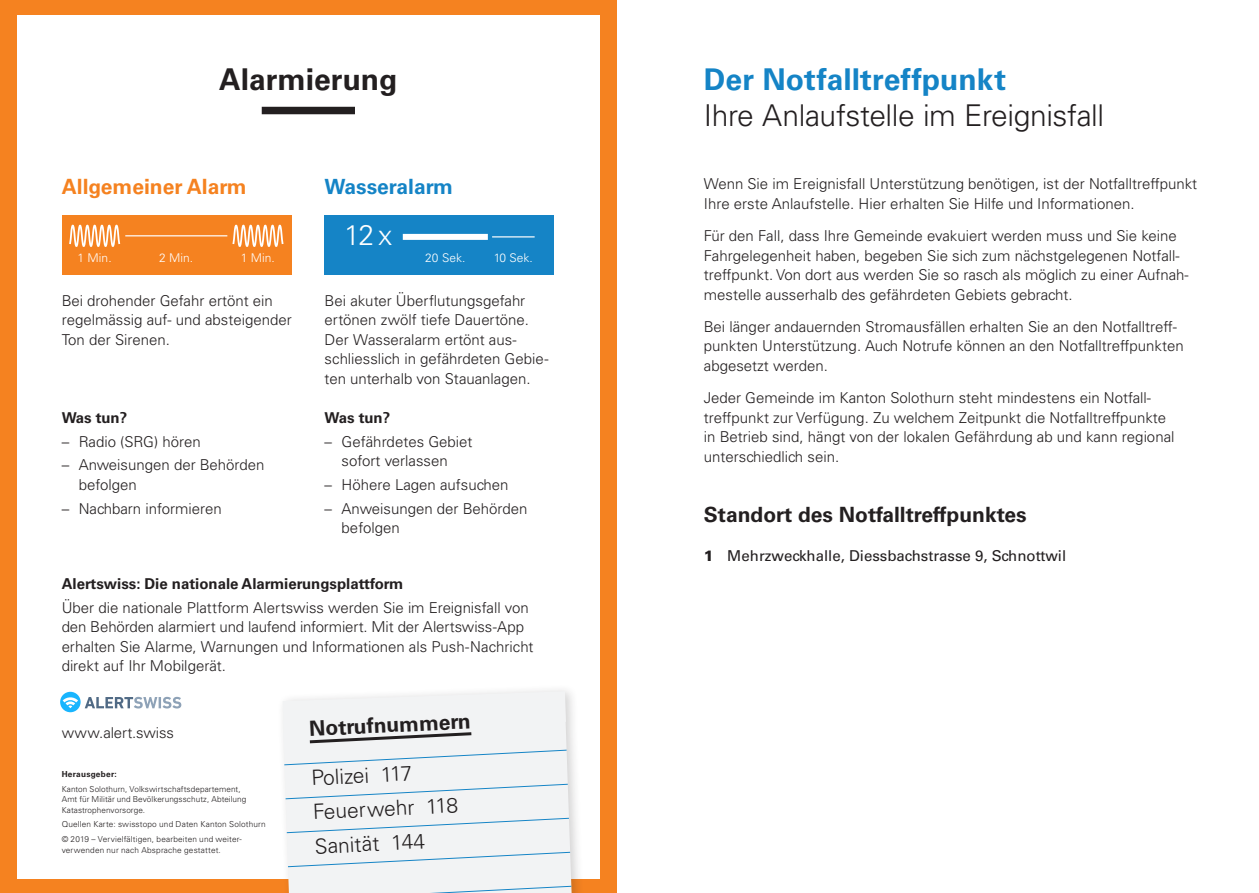
<style>
.page{position:relative;width:1259px;height:893px;background:#fff}
.page>*{position:absolute;margin:0;border:0;box-sizing:border-box;transform-origin:0 0}
.t1{font:300 30px "Univers LT Std";letter-spacing:-.015em;color:#231f20}
.t2{font:700 30px "Univers LT Std";color:#1584c6}
.t3{font:700 30px "Univers LT Std";color:#231f20}
.t4{font:300 28.35px "Univers LT Std";color:#fff}
.t5{font:700 21px "Univers LT Std";color:#231f20}
.t6{font:300 21px/34.2px "Univers LT Std";color:#231f20}
.t7{font:700 21px "Univers LT Std";color:#f58220}
.t8{font:700 21px "Univers LT Std";color:#1584c6}
.t9{font:300 15px/19.5px "Univers LT Std";color:#231f20}
.t10{font:700 15px "Univers LT Std";color:#231f20}
.t11{font:15px "Univers LT Std";color:#231f20}
.t12{font:300 12px "Univers LT Std";color:#fff}
.t13{font:300 8.25px/10.5px "Univers LT Std";letter-spacing:.015em;color:#231f20}
.t14{font:700 8.25px "Univers LT Std";letter-spacing:.03em;color:#231f20}
.s1{font-weight:900}
</style>
<div class="page">
<div style="left:0;top:0;width:617px;height:893px;background:#f58220"></div>
<div style="left:17px;top:15px;width:583px;height:863px;background:#fff"></div>
<div style="left:262px;top:107px;width:93px;height:7px;background:#231f20"></div>
<div style="left:62px;top:215px;width:229px;height:59px;background:#f58220"></div>
<hr style="left:125px;top:235px;width:102px;height:1px;background:#fff">
<svg style="left:232px;top:224px;width:52px;height:23px"></svg>
<svg style="left:69px;top:224px;width:52px;height:23px"></svg>
<div style="left:325px;top:215px;width:229px;height:59px;background:#1584c6"></div>
<div style="left:403px;top:234px;width:85px;height:6px;background:#fff"></div>
<hr style="left:492px;top:236px;width:42px;height:1px;background:#fff">
<div style="left:277px;top:683px;width:310px;height:210px;background:#231f20;opacity:.2"></div>
<div style="left:283px;top:691px;width:288px;height:202px;background:#f2f3f4"></div>
<svg style="left:285px;top:784px;width:283px;height:15px"></svg>
<svg style="left:286px;top:818px;width:283px;height:15px"></svg>
<svg style="left:284px;top:731px;width:283px;height:34px"></svg>
<svg style="left:287px;top:852px;width:283px;height:15px"></svg>
<svg style="left:289px;top:886px;width:283px;height:7px;background:#e3ebf0"></svg>
<svg style="left:85px;top:697px;width:96px;height:11px"></svg>
<div style="left:60px;top:692px;width:21px;height:20px;background:#19b5fe;border-radius:50%"></div>
<svg style="left:63px;top:697px;width:15px;height:11px"></svg>
<hr style="left:1258px;top:128px;width:1px;height:765px;background:#231f20">
<h1 class="t3" style="left:219px;top:62px;width:180px">Alarmierung</h1>
<h3 class="t7" style="left:62px;top:174px;width:186px">Allgemeiner Alarm</h3>
<h3 class="t8" style="left:325px;top:174px;width:130px">Wasseralarm</h3>
<h2 class="t4" style="left:344px;top:218px;width:49px">12x</h2>
<p class="t12" style="left:78px;top:250px;width:36px">1 Min.</p>
<p class="t12" style="left:159px;top:250px;width:36px">2 Min.</p>
<p class="t12" style="left:241px;top:250px;width:36px">1 Min.</p>
<p class="t12" style="left:425px;top:250px;width:42px">20 Sek.</p>
<p class="t12" style="left:494px;top:250px;width:41px">10 Sek.</p>
<p class="t9" style="left:62px;top:291px;width:232px">Bei drohender Gefahr ertönt ein regelmässig auf- und absteigender<br>Ton der Sirenen.</p>
<p class="t10" style="left:62px;top:409px;width:67px">Was tun?</p>
<p class="t9" style="left:62px;top:431px;width:141px">– Radio (SRG) hören</p>
<p class="t9" style="left:79px;top:455px;width:187px;text-indent:-17px">– Anweisungen der Behörden befolgen</p>
<p class="t9" style="left:62px;top:498px;width:162px">– Nachbarn informieren</p>
<p class="t9" style="left:325px;top:291px;width:225px">Bei akuter Überflutungsgefahr ertönen zwölf tiefe Dauertöne.<br>Der Wasseralarm ertönt aus&shy;schliesslich in gefährdeten Gebie&shy;ten unterhalb von Stauanlagen.</p>
<p class="t10" style="left:325px;top:409px;width:67px">Was tun?</p>
<p class="t9" style="left:325px;top:431px;width:149px;text-align:center">– Gefährdetes Gebiet sofort verlassen</p>
<p class="t9" style="left:325px;top:475px;width:185px">– Höhere Lagen aufsuchen</p>
<p class="t9" style="left:342px;top:498px;width:187px;text-indent:-17px">– Anweisungen der Behörden befolgen</p>
<p class="t10" style="left:62px;top:575px;width:343px">Alertswiss: Die nationale Alarmierungsplattform</p>
<p class="t9" style="left:62px;top:598px;width:473px">Über die nationale Plattform Alertswiss werden Sie im Ereignisfall von den Behörden alarmiert und laufend informiert. Mit der Alertswiss-App erhalten Sie Alarme, Warnungen und Informationen als Push-Nachricht direkt auf Ihr Mobilgerät.</p>
<p class="t9" style="left:62px;top:723px;width:114px">www.alert.swiss</p>
<p class="t14" style="left:62px;top:769px;width:57px">Herausgeber:</p>
<p class="t13" style="left:62px;top:783px;width:186px">Kanton Solothurn, Volkswirtschaftsdepartement,<br>Amt für Militär und Bevölkerungsschutz, Abteilung<br>Katastrophenvorsorge.</p>
<p class="t13" style="left:62px;top:817px;width:205px;line-height:14.7px">Quellen Karte: swisstopo und Daten Kanton Solothurn © 2019 – Vervielfältigen, bearbeiten und weiter-</p>
<p class="t13" style="left:62px;top:844px;width:161px">verwenden nur nach Absprache gestattet.</p>
<h3 class="t5" style="left:308px;top:716px;width:163px;rotate:-3deg">Notrufnummern</h3>
<h3 class="t6" style="left:310px;top:761px;width:147px;rotate:-3deg">Polizei 117<br>Feuerwehr 118<br>Sanität 144</h3>
<h1 class="t2" style="left:704px;top:62px;width:304px">Der Notfalltreffpunkt</h1>
<h1 class="t1" style="left:704px;top:97px;width:402px">Ihre Anlaufstelle im Ereignisfall</h1>
<p class="t9" style="left:704px;top:174px;width:495px">Wenn Sie im Ereignisfall Unterstützung benötigen, ist der Notfalltreffpunkt<br>Ihre erste Anlaufstelle. Hier erhalten Sie Hilfe und Informationen.</p>
<p class="t9" style="left:704px;top:226px;width:486px">Für den Fall, dass Ihre Gemeinde evakuiert werden muss und Sie keine Fahrgelegenheit haben, begeben Sie sich zum nächstgelegenen Notfall&shy;treffpunkt. Von dort aus werden Sie so rasch als möglich zu einer Aufnah&shy;mestelle ausserhalb des gefährdeten Gebiets gebracht.</p>
<p class="t9" style="left:704px;top:317px;width:481px">Bei länger andauernden Stromausfällen erhalten Sie an den Notfalltreff&shy;punkten Unterstützung. Auch Notrufe können an den Notfalltreffpunkten abgesetzt werden.</p>
<p class="t9" style="left:704px;top:388px;width:472px">Jeder Gemeinde im Kanton Solothurn steht mindestens ein Notfall&shy;treffpunkt zur Verfügung. Zu welchem Zeitpunkt die Notfalltreffpunkte in Betrieb sind, hängt von der lokalen Gefährdung ab und kann regional unterschiedlich sein.</p>
<h3 class="t5" style="left:704px;top:503px;width:324px">Standort des Notfalltreffpunktes</h3>
<p class="t11" style="left:704px;top:547px;width:364px"><span class="s1">1</span> Mehrzweckhalle, Diessbachstrasse 9, Schnottwil</p>
</div>
